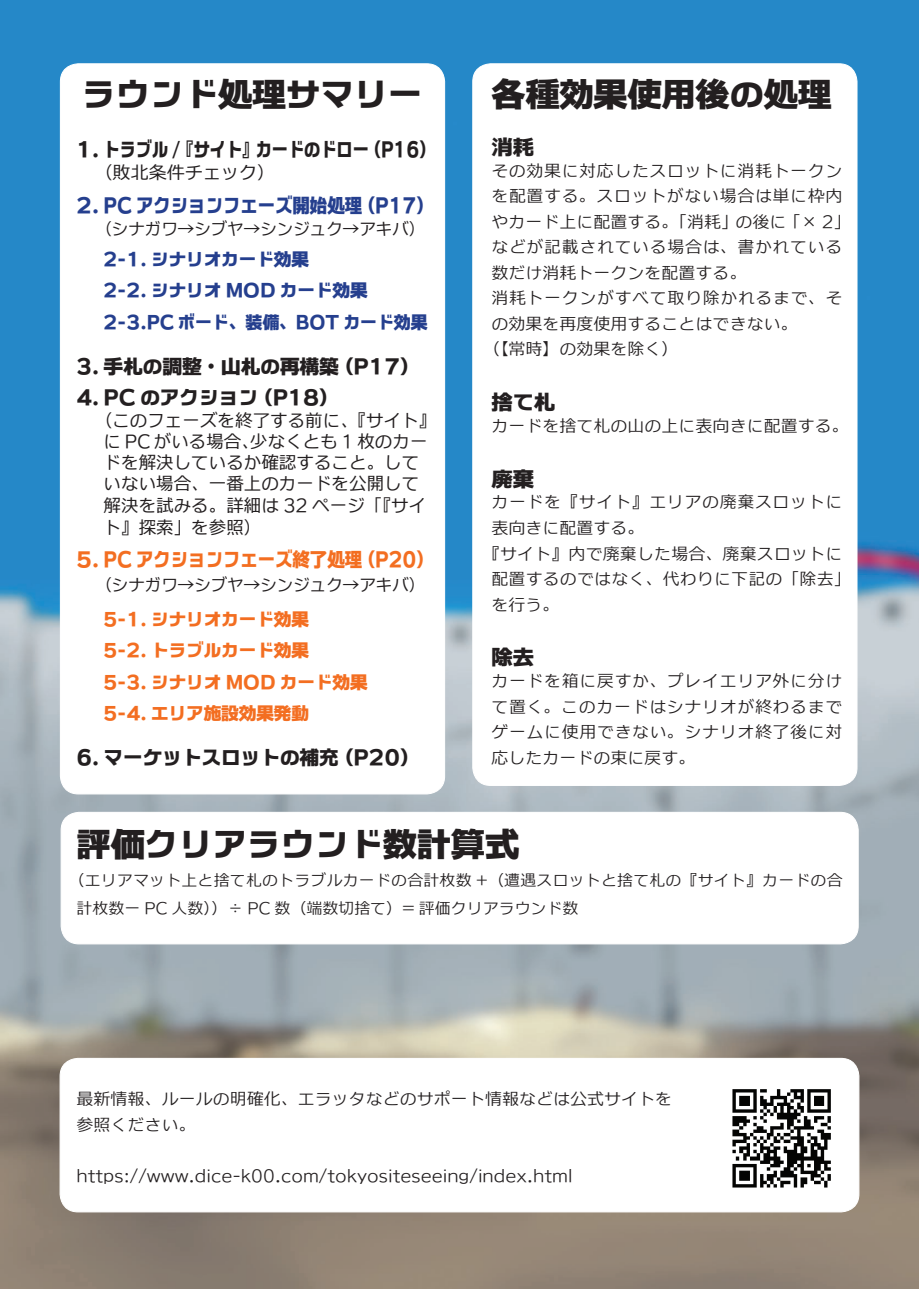
<style>
.page{position:relative;width:919px;height:1289px;background:#fff}
.page>*{position:absolute;margin:0;border:0;box-sizing:border-box;transform-origin:0 0}
.t1{font:34.05px "C4 Bismuth H 04";color:#231f20}
.t2{font:21.3px "C4 Bismuth H 04";color:#231f20}
.t3{font:20.25px/31.3px "C4 Bismuth H 04";color:#231f20}
.t4{font:20.25px "C4 Bismuth H 04";color:#253f8e}
.t5{font:20.25px "C4 Bismuth H 04";color:#f36e21}
.t6{font:18px/21.5px "C4 Beogo R 04";color:#231f20}
.t7{font:18px/31.7px "C4 Bismuth H 04";color:#f36e21}
.t8{font:18px/31.7px "C4 Bismuth H 04";color:#253f8e}
.t9{font:16.95px/25.5px "C4 Beogo L 04";color:#231f20;text-align:justify}
.t10{font:16.95px "C4 Beogo L 04";letter-spacing:.035em;color:#231f20}
.t11{font:16.95px "C4 Beogo R 04";color:#231f20}
.t12{font:15.9px/27.9px "C4 Beogo L 04";letter-spacing:.01em;color:#231f20}
</style>
<div class="page">
<img style="left:0;top:0;width:918px;height:1288px">
<div style="left:60px;top:64px;width:384px;height:730px;background:#fff;border-radius:18px"></div>
<div style="left:60px;top:1058px;width:798px;height:153px;background:#fff;border-radius:18px"></div>
<div style="left:60px;top:1057px;width:799px;height:155px;border:1px solid #fff;border-radius:18px"></div>
<div style="left:472px;top:64px;width:384px;height:721px;background:#fff;border-radius:18px"></div>
<div style="left:61px;top:812px;width:797px;height:131px;background:#fff;border-radius:18px"></div>
<div style="left:61px;top:811px;width:797px;height:133px;border:1px solid #fff;border-radius:18px"></div>
<img style="left:732px;top:1089px;width:99px;height:99px">
<h1 class="t1" style="left:82px;top:77px;width:342px">ラウンド処理サマリー</h1>
<p class="t3" style="left:77px;top:133px;width:352px">11 トラブル /『サイト』カードのドロー (P16)</p>
<p class="t6" style="left:94px;top:162px;width:182px">（敗北条件チェック）</p>
<p class="t4" style="left:77px;top:196px;width:350px">22 PC アクションフェーズ開始処理 (P17)</p>
<p class="t11" style="left:95px;top:220px;width:331px">（シナガワ→シブヤ→シンジュク→アキバ）</p>
<p class="t8" style="left:104px;top:243px;width:325px">2-1. シナリオカード効果<br>2-2. シナリオ MOD カード効果<br>2-3.PC ボード、装備、BOT カード効果</p>
<p class="t3" style="left:77px;top:350px;width:335px">33 手札の調整・山札の再構築 (P17)<br>44 PC のアクション (P18)</p>
<p class="t6" style="left:104px;top:409px;width:334px;text-indent:-9px">（このフェーズを終了する前に、『サイト』に PC がいる場合、少なくとも 1 枚のカードを解決しているか確認すること。していない場合、一番上のカードを公開して解決を試みる。詳細は 32 ページ「『サイト』探索」を参照）</p>
<p class="t5" style="left:77px;top:548px;width:350px">55 PC アクションフェーズ終了処理 (P20)</p>
<p class="t11" style="left:95px;top:576px;width:331px">（シナガワ→シブヤ→シンジュク→アキバ）</p>
<p class="t7" style="left:104px;top:603px;width:265px">5-1. シナリオカード効果<br>5-2. トラブルカード効果<br>5-3. シナリオ MOD カード効果<br>5-4. エリア施設効果発動</p>
<p class="t3" style="left:77px;top:741px;width:335px">66 マーケットスロットの補充 (P20)</p>
<h1 class="t1" style="left:491px;top:77px;width:342px">各種効果使用後の処理</h1>
<p class="t2" style="left:491px;top:136px;width:44px">消耗</p>
<p class="t10" style="left:491px;top:162px;width:352px">その効果に対応したスロットに消耗トークン</p>
<p class="t10" style="left:491px;top:187px;width:352px">を配置する。スロットがない場合は単に枠内</p>
<p class="t9" style="left:491px;top:208px;width:361px">やカード上に配置する。「消耗」の後に「× 2」</p>
<p class="t10" style="left:491px;top:238px;width:352px">などが記載されている場合は、書かれている</p>
<p class="t9" style="left:491px;top:259px;width:257px">数だけ消耗トークンを配置する。</p>
<p class="t10" style="left:491px;top:289px;width:352px">消耗トークンがすべて取り除かれるまで、そ</p>
<p class="t9" style="left:491px;top:310px;width:308px">の効果を再度使用することはできない。</p>
<p class="t9" style="left:483px;top:336px;width:197px">（【常時】の効果を除く）</p>
<p class="t2" style="left:491px;top:391px;width:65px">捨て札</p>
<p class="t9" style="left:491px;top:412px;width:359px">カードを捨て札の山の上に表向きに配置する。</p>
<p class="t2" style="left:491px;top:468px;width:44px">廃棄</p>
<p class="t10" style="left:491px;top:493px;width:352px">カードを『サイト』エリアの廃棄スロットに</p>
<p class="t9" style="left:491px;top:515px;width:155px">表向きに配置する。</p>
<p class="t9" style="left:483px;top:540px;width:361px">『サイト』内で廃棄した場合、廃棄スロットに</p>
<p class="t9" style="left:491px;top:566px;width:361px">配置するのではなく、代わりに下記の「除去」</p>
<p class="t9" style="left:491px;top:591px;width:70px">を行う。</p>
<p class="t2" style="left:491px;top:646px;width:44px">除去</p>
<p class="t9" style="left:491px;top:668px;width:352px">カードを箱に戻すか、プレイエリア外に分けて置く。このカードはシナリオが終わるまでゲームに使用できない。シナリオ終了後に対応したカードの束に戻す。</p>
<h1 class="t1" style="left:77px;top:827px;width:444px">評価クリアラウンド数計算式</h1>
<p class="t12" style="left:77px;top:865px;width:767px;text-indent:-8px">（エリアマット上と捨て札のトラブルカードの合計枚数 +（遭遇スロットと捨て札の『サイト』カードの合計枚数ー PC 人数））÷ PC 数（端数切捨て）= 評価クリアラウンド数</p>
<p class="t9" style="left:77px;top:1085px;width:597px">最新情報、ルールの明確化、エラッタなどのサポート情報などは公式サイトを参照ください。</p>
<p class="t9" style="left:77px;top:1162px;width:497px">https://www.dice-k00.com/tokyositeseeing/index.html</p>
</div>
